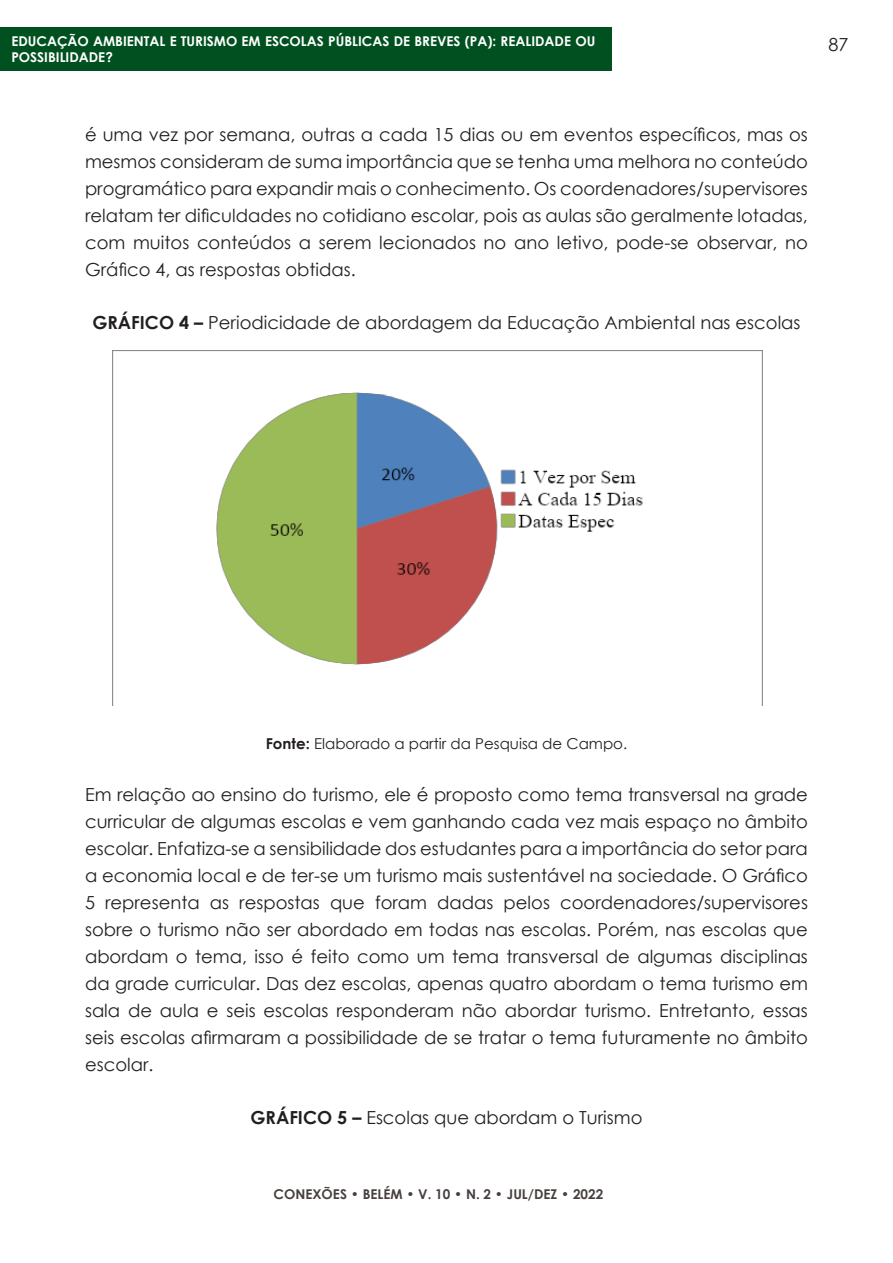
<style>
.page{position:relative;width:893px;height:1263px;background:#fff}
.page>*{position:absolute;margin:0;border:0;box-sizing:border-box;transform-origin:0 0}
.PARÁGRAFO{font:18px/27px "Century Gothic";color:#231f20;text-align:justify}
.PARÁGRAFO-2{font:15px "Century Gothic";color:#231f20}
.t1{font:700 13.5px/16.5px "Century Gothic";color:#fff}
.t2{font:700 13.5px "Century Gothic";color:#48403e}
.s1{font-weight:700}
</style>
<div class="page">
<div style="left:0;top:28px;width:611px;height:43px;background:#00511f"></div>
<img style="left:113px;top:351px;width:649px;height:355px">
<p class="t1" style="left:11px;top:32px;width:585px">EDUCAÇÃO AMBIENTAL E TURISMO EM ESCOLAS PÚBLICAS DE BREVES (PA): REALIDADE OU<br>POSSIBILIDADE?</p>
<p class="PARÁGRAFO" style="left:828px;top:30px;width:21px">87</p>
<p class="PARÁGRAFO" style="left:85px;top:121px;width:724px">é uma vez por semana, outras a cada 15 dias ou em eventos específicos, mas os mesmos consideram de suma importância que se tenha uma melhora no conteúdo programático para expandir mais o conhecimento. Os coordenadores/supervisores relatam ter dificuldades no cotidiano escolar, pois as aulas são geralmente lotadas, com muitos conteúdos a serem lecionados no ano letivo, pode-se observar, no Gráfico 4, as respostas obtidas.</p>
<p class="PARÁGRAFO" style="left:92px;top:308px;width:710px"><span class="s1">GRÁFICO 4 –</span> Periodicidade de abordagem da Educação Ambiental nas escolas</p>
<p class="PARÁGRAFO-2" style="left:266px;top:733px;width:363px"><span class="s1">Fonte:</span> Elaborado a partir da Pesquisa de Campo.</p>
<p class="PARÁGRAFO" style="left:85px;top:781px;width:724px">Em relação ao ensino do turismo, ele é proposto como tema transversal na grade curricular de algumas escolas e vem ganhando cada vez mais espaço no âmbito escolar. Enfatiza-se a sensibilidade dos estudantes para a importância do setor para a economia local e de ter-se um turismo mais sustentável na sociedade. O Gráfico 5 representa as respostas que foram dadas pelos coordenadores/supervisores sobre o turismo não ser abordado em todas nas escolas. Porém, nas escolas que abordam o tema, isso é feito como um tema transversal de algumas disciplinas da grade curricular. Das dez escolas, apenas quatro abordam o tema turismo em sala de aula e seis escolas responderam não abordar turismo. Entretanto, essas seis escolas afirmaram a possibilidade de se tratar o tema futuramente no âmbito escolar.</p>
<p class="PARÁGRAFO" style="left:250px;top:1103px;width:394px"><span class="s1">GRÁFICO 5 –</span> Escolas que abordam o Turismo</p>
<p class="t2" style="left:274px;top:1183px;width:331px">CONEXÕES • BELÉM • V. 10 • N. 2 • JUL/DEZ • 2022</p>
</div>
